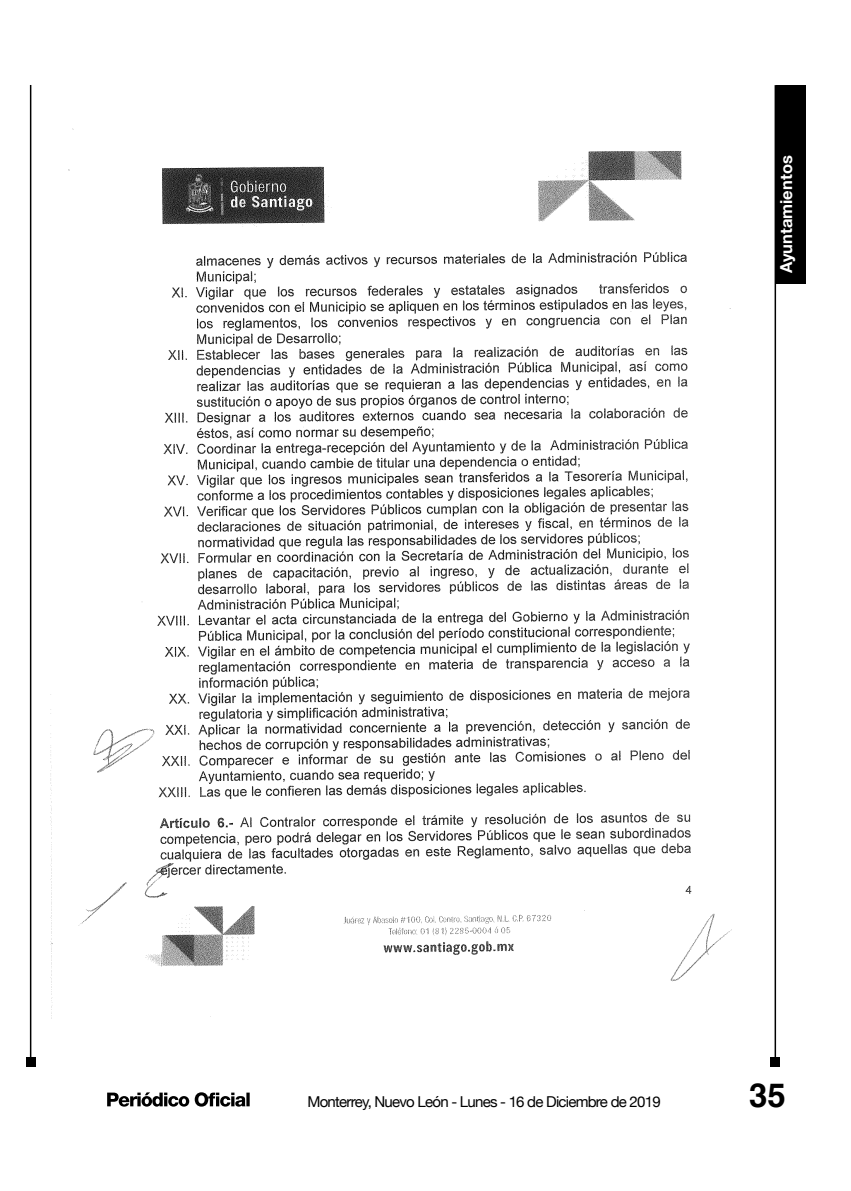
<style>
.page{position:relative;width:851px;height:1191px;background:#fff}
.page>*{position:absolute;margin:0;border:0;box-sizing:border-box;transform-origin:0 0}
.t1{font:700 33px "Helvetica";color:#000}
.t2{font:700 16.5px "Helvetica Neue";color:#fff}
.t3{font:15px "Helvetica Neue";letter-spacing:-.05em;color:#000}
</style>
<div class="page">
<hr style="left:30px;top:85px;width:1px;height:977px;background:#000">
<div style="left:26px;top:1057px;width:10px;height:10px;background:#000"></div>
<hr style="left:774px;top:85px;width:2px;height:977px;background:#000">
<div style="left:770px;top:1057px;width:10px;height:10px;background:#000"></div>
<div style="left:776px;top:85px;width:29px;height:198px;background:#000"></div>
<svg style="left:107px;top:1092px;width:143px;height:14px"></svg>
<img style="left:50px;top:128px;width:682px;height:891px">
<p class="t2" style="left:776px;top:273px;width:119px;rotate:-90deg">Ayuntamientos</p>
<p class="t3" style="left:307px;top:1092px;width:354px">Monterrey, Nuevo León - Lunes - 16 de Diciembre de 2019</p>
<h1 class="t1" style="left:749px;top:1075px;width:38px">35</h1>
</div>
